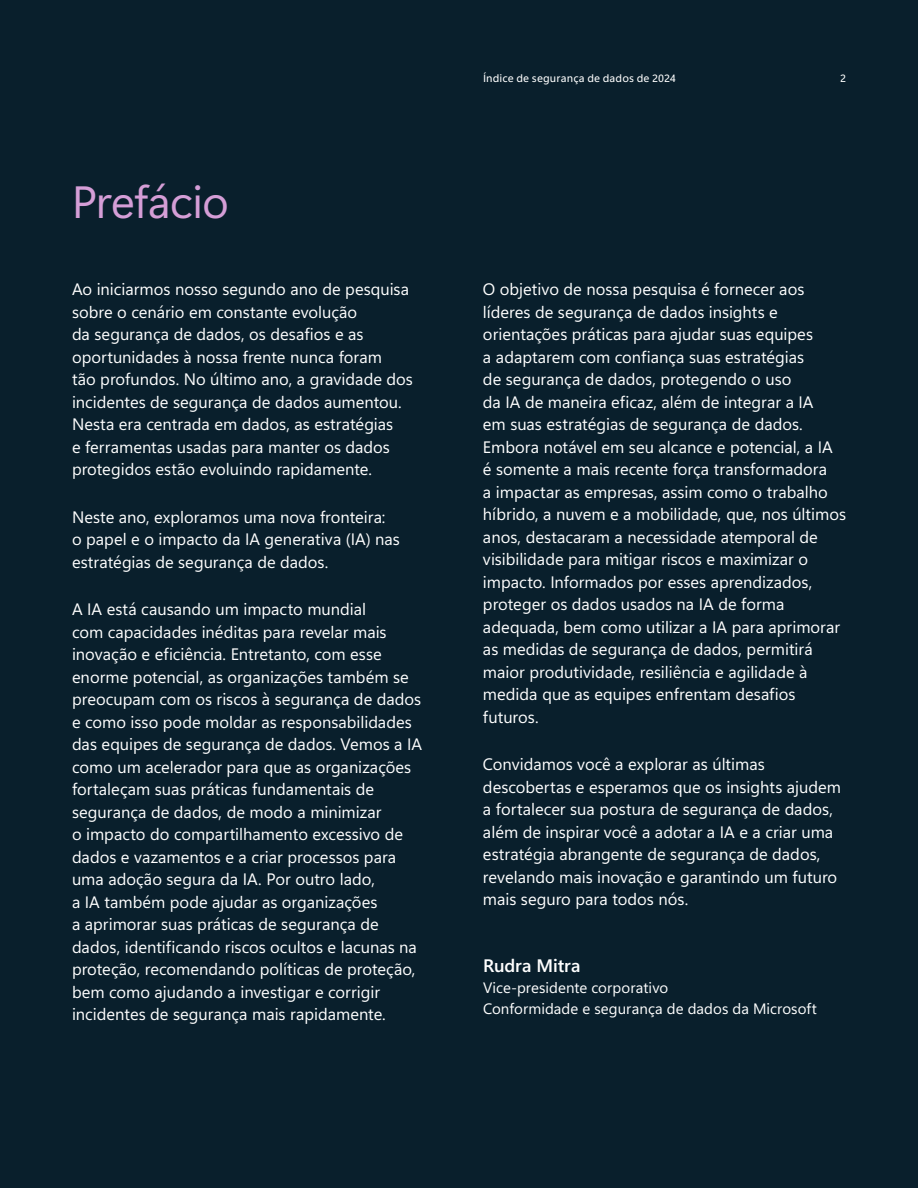
<style>
.page{position:relative;width:918px;height:1188px;background:#091f2c}
.page>*{position:absolute;margin:0;border:0;box-sizing:border-box;transform-origin:0 0}
.t1{font:45px "Segoe Sans 240000";letter-spacing:-.01em;color:#d59ed7}
.Author_Name{font:18px "Segoe Sans a 8000";letter-spacing:-.005em;color:#fff}
.Body_copy{font:16.5px/22.5px "Segoe Sans a 8000";color:#fff}
.Attribution{font:15px "Segoe Sans a 8000";letter-spacing:.005em;color:#fff}
.t2{font:10.5px "Segoe Sans 50000";letter-spacing:.01em;color:#fff}
</style>
<div class="page">
<h1 class="t1" style="left:72px;top:170px;width:158px">Prefácio</h1>
<p class="Body_copy" style="left:72px;top:278px;width:342px">Ao iniciarmos nosso segundo ano de pesquisa sobre o cenário em constante evolução<br>da segurança de dados, os desafios e as oportunidades à nossa frente nunca foram<br>tão profundos. No último ano, a gravidade dos incidentes de segurança de dados aumentou.<br>Nesta era centrada em dados, as estratégias<br>e ferramentas usadas para manter os dados protegidos estão evoluindo rapidamente.</p>
<p class="Body_copy" style="left:72px;top:505px;width:329px">Neste ano, exploramos uma nova fronteira:<br>o papel e o impacto da IA generativa (IA) nas estratégias de segurança de dados.</p>
<p class="Body_copy" style="left:72px;top:598px;width:352px">A IA está causando um impacto mundial<br>com capacidades inéditas para revelar mais inovação e eficiência. Entretanto, com esse enorme potencial, as organizações também se preocupam com os riscos à segurança de dados e como isso pode moldar as responsabilidades das equipes de segurança de dados. Vemos a IA como um acelerador para que as organizações fortaleçam suas práticas fundamentais de segurança de dados, de modo a minimizar<br>o impacto do compartilhamento excessivo de dados e vazamentos e a criar processos para uma adoção segura da IA. Por outro lado,<br>a IA também pode ajudar as organizações<br>a aprimorar suas práticas de segurança de dados, identificando riscos ocultos e lacunas na proteção, recomendando políticas de proteção, bem como ajudando a investigar e corrigir incidentes de segurança mais rapidamente.</p>
<p class="t2" style="left:483px;top:71px;width:194px">Índice de segurança de dados de 2024</p>
<p class="t2" style="left:840px;top:71px;width:7px">2</p>
<p class="Body_copy" style="left:483px;top:278px;width:365px">O objetivo de nossa pesquisa é fornecer aos líderes de segurança de dados insights e orientações práticas para ajudar suas equipes<br>a adaptarem com confiança suas estratégias<br>de segurança de dados, protegendo o uso<br>da IA de maneira eficaz, além de integrar a IA<br>em suas estratégias de segurança de dados.<br>Embora notável em seu alcance e potencial, a IA<br>é somente a mais recente força transformadora<br>a impactar as empresas, assim como o trabalho híbrido, a nuvem e a mobilidade, que, nos últimos anos, destacaram a necessidade atemporal de visibilidade para mitigar riscos e maximizar o impacto. Informados por esses aprendizados, proteger os dados usados na IA de forma adequada, bem como utilizar a IA para aprimorar as medidas de segurança de dados, permitirá maior produtividade, resiliência e agilidade à medida que as equipes enfrentam desafios futuros.</p>
<p class="Body_copy" style="left:483px;top:753px;width:360px">Convidamos você a explorar as últimas descobertas e esperamos que os insights ajudem a fortalecer sua postura de segurança de dados, além de inspirar você a adotar a IA e a criar uma estratégia abrangente de segurança de dados, revelando mais inovação e garantindo um futuro mais seguro para todos nós.</p>
<p class="Author_Name" style="left:483px;top:953px;width:99px">Rudra Mitra</p>
<p class="Attribution" style="left:483px;top:977px;width:187px">Vice-presidente corporativo</p>
<p class="Attribution" style="left:483px;top:998px;width:335px">Conformidade e segurança de dados da Microsoft</p>
</div>
